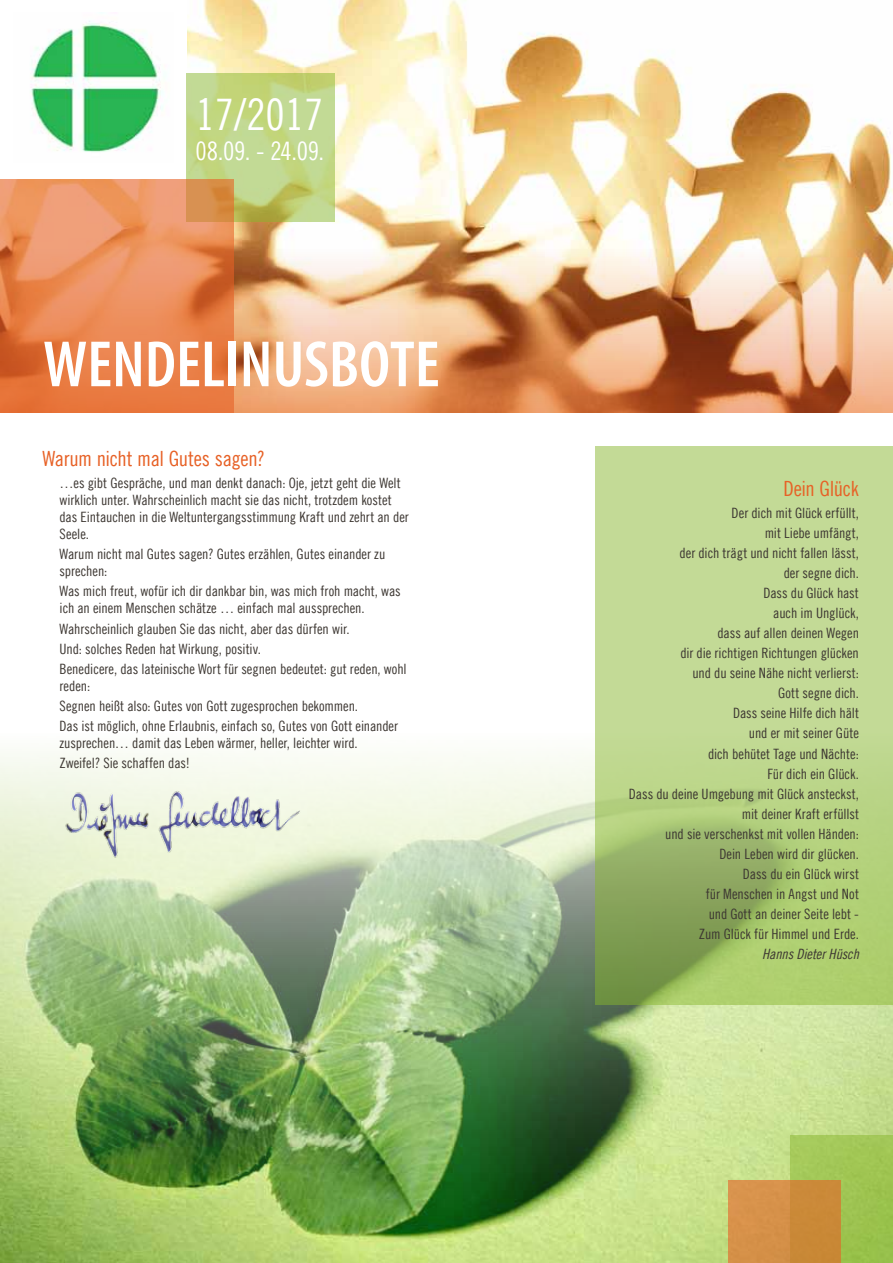
<style>
.page{position:relative;width:893px;height:1263px;background:#fff}
.page>*{position:absolute;margin:0;border:0;box-sizing:border-box;transform-origin:0 0}
.t1{font:600 condensed 66px "Myriad Pro";color:#fff}
.t2{font:43.5px "Trade Gothic LT Com Cn 18";color:#fff}
.t3{font:25.5px "Trade Gothic LT Com Cn 18";letter-spacing:-.01em;color:#fff}
.t4{font:21px "Trade Gothic LT Com Cn 18";letter-spacing:-.015em;color:#e76126}
.t5{font:14.25px/20.1px "Trade Gothic LT Com Cn 18";letter-spacing:-.005em;color:#3d3732}
.t6{font:14.25px "Trade Gothic LT Com Cn 18 Obl";letter-spacing:-.005em;color:#3d3732}
</style>
<div class="page">
<img style="left:0;top:753px;width:893px;height:510px">
<img style="left:187px;top:0;width:706px;height:412px">
<svg style="left:186px;top:73px;width:149px;height:149px;background:#c0d483"></svg>
<svg style="left:0;top:179px;width:234px;height:233px;background:#e88753"></svg>
<img style="left:30px;top:21px;width:133px;height:131px">
<div style="left:790px;top:1135px;width:103px;height:128px;background:#9fc552"></div>
<svg style="left:595px;top:446px;width:298px;height:559px;background:#b5cf85"></svg>
<div style="left:729px;top:1180px;width:112px;height:83px;background:linear-gradient(to right,#db9450,#c78733)"></div>
<img style="left:60px;top:782px;width:252px;height:81px">
<h2 class="t2" style="left:196px;top:89px;width:129px">17/2017</h2>
<h3 class="t3" style="left:196px;top:136px;width:130px">08.09. - 24.09.</h3>
<h1 class="t1" style="left:43px;top:324px;width:398px">WENDELINUSBOTE</h1>
<h3 class="t4" style="left:43px;top:446px;width:224px">Warum nicht mal Gutes sagen?</h3>
<p class="t5" style="left:60px;top:474px;width:351px;line-height:17.1px">…es gibt Gespräche, und man denkt danach: Oje, jetzt geht die Welt wirklich unter. Wahrscheinlich macht sie das nicht, trotzdem kostet das Eintauchen in die Weltuntergangsstimmung Kraft und zehrt an der Seele.</p>
<p class="t5" style="left:60px;top:545px;width:327px;line-height:17.1px">Warum nicht mal Gutes sagen? Gutes erzählen, Gutes einander zu sprechen:</p>
<p class="t5" style="left:60px;top:583px;width:343px;line-height:17.1px">Was mich freut, wofür ich dir dankbar bin, was mich froh macht, was ich an einem Menschen schätze … einfach mal aussprechen.</p>
<p class="t5" style="left:60px;top:618px;width:349px">Wahrscheinlich glauben Sie das nicht, aber das dürfen wir.<br>Und: solches Reden hat Wirkung, positiv.<br>Benedicere, das lateinische Wort für segnen bedeutet: gut reden, wohl</p>
<p class="t5" style="left:60px;top:675px;width:340px">reden:<br>Segnen heißt also: Gutes von Gott zugesprochen bekommen.<br>Das ist möglich, ohne Erlaubnis, einfach so, Gutes von Gott einander</p>
<p class="t5" style="left:60px;top:733px;width:300px">zusprechen… damit das Leben wärmer, heller, leichter wird.<br>Zweifel? Sie schaffen das!</p>
<h3 class="t4" style="left:783px;top:476px;width:77px">Dein Glück</h3>
<p class="t5" style="left:629px;top:502px;width:232px;text-align:right">Der dich mit Glück erfüllt,<br>mit Liebe umfängt,<br>der dich trägt und nicht fallen lässt,<br>der segne dich.<br>Dass du Glück hast<br>auch im Unglück,<br>dass auf allen deinen Wegen<br>dir die richtigen Richtungen glücken<br>und du seine Nähe nicht verlierst:<br>Gott segne dich.<br>Dass seine Hilfe dich hält<br>und er mit seiner Güte<br>dich behütet Tage und Nächte:<br>Für dich ein Glück.<br>Dass du deine Umgebung mit Glück ansteckst, mit deiner Kraft erfüllst<br>und sie verschenkst mit vollen Händen:<br>Dein Leben wird dir glücken.<br>Dass du ein Glück wirst<br>für Menschen in Angst und Not<br>und Gott an deiner Seite lebt -<br>Zum Glück für Himmel und Erde.</p>
<p class="t6" style="left:762px;top:946px;width:98px">Hanns Dieter Hüsch</p>
</div>
